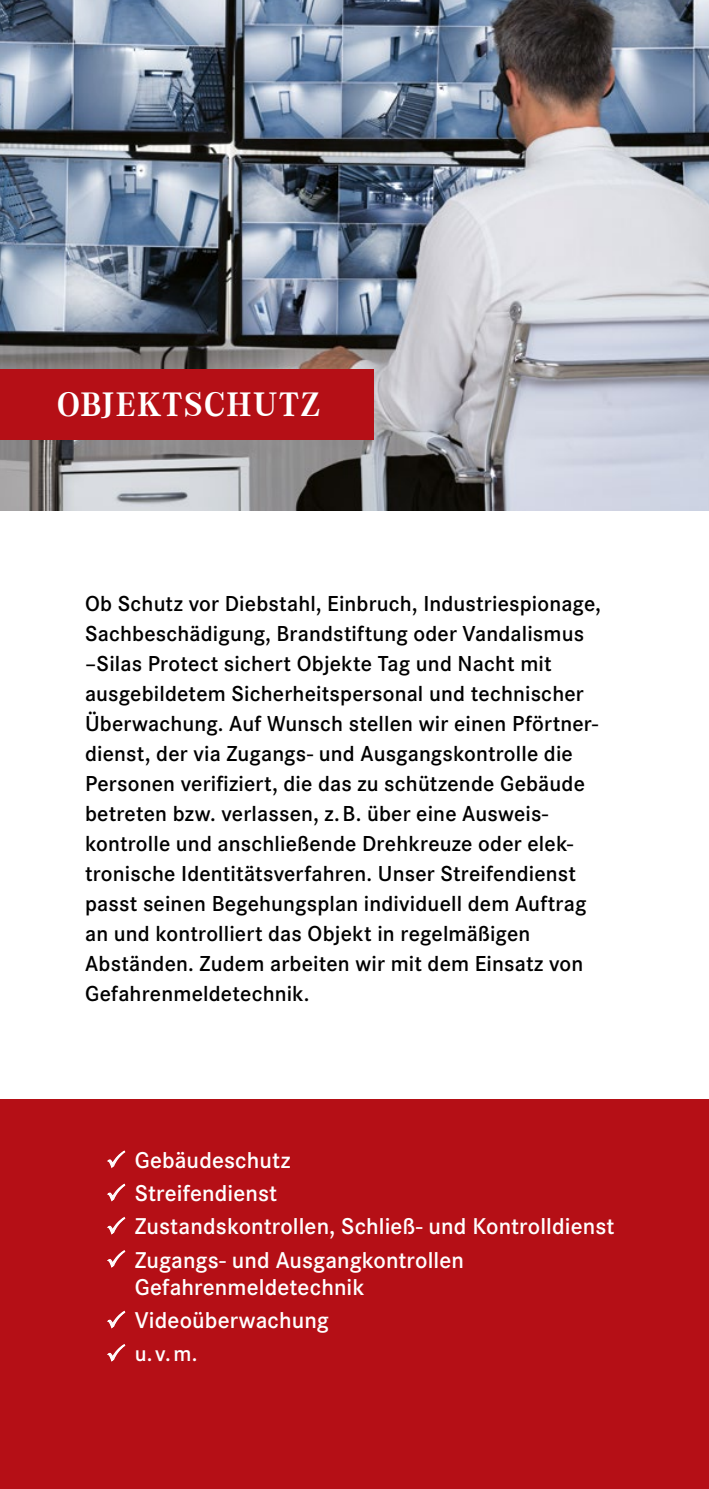
<style>
.page{position:relative;width:709px;height:1489px;background:#fff}
.page>*{position:absolute;margin:0;border:0;box-sizing:border-box;transform-origin:0 0}
.t1{font:700 35px "Corporate A";letter-spacing:.025em;color:#fff}
.t2{font:600 23.75px/33.2px "Corporate S";letter-spacing:.005em;color:#fff}
.t3{font:600 22.5px/30px "Corporate S";letter-spacing:.01em;color:#000}
.t4{font:600 22.5px "Corporate S";color:#fff}
</style>
<div class="page">
<div style="left:0;top:1098px;width:709px;height:390px;background:#b50f16"></div>
<img style="left:0;top:0;width:709px;height:510px">
<div style="left:0;top:369px;width:373px;height:70px;background:#b50f16"></div>
<h1 class="t1" style="left:57px;top:381px;width:265px">OBJEKTSCHUTZ</h1>
<p class="t3" style="left:85px;top:587px;width:517px">Ob Schutz vor Diebstahl, Einbruch, Industriespionage, Sachbeschädigung, Brandstiftung oder Vandalismus –Silas Protect sichert Objekte Tag und Nacht mit ausgebildetem Sicherheitspersonal und technischer Überwachung. Auf Wunsch stellen wir einen Pförtner&shy;dienst, der via Zugangs- und Ausgangskontrolle die Personen verifiziert, die das zu schützende Gebäude betreten bzw. verlassen, z. B. über eine Ausweis&shy;kontrolle und anschließende Drehkreuze oder elek&shy;tronische Identitätsverfahren. Unser Streifendienst passt seinen Begehungsplan individuell dem Auftrag an und kontrolliert das Objekt in regelmäßigen Abständen. Zudem arbeiten wir mit dem Einsatz von Gefahrenmeldetechnik.</p>
<p class="t2" style="left:135px;top:1142px;width:481px">Gebäudeschutz<br>Streifendienst<br>Zustandskontrollen, Schließ- und Kontrolldienst<br>Zugangs- und Ausgangkontrollen</p>
<p class="t2" style="left:135px;top:1269px;width:231px">Gefahrenmeldetechnik<br>Videoüberwachung</p>
<p class="t4" style="left:135px;top:1338px;width:64px">u. v. m.</p>
</div>
